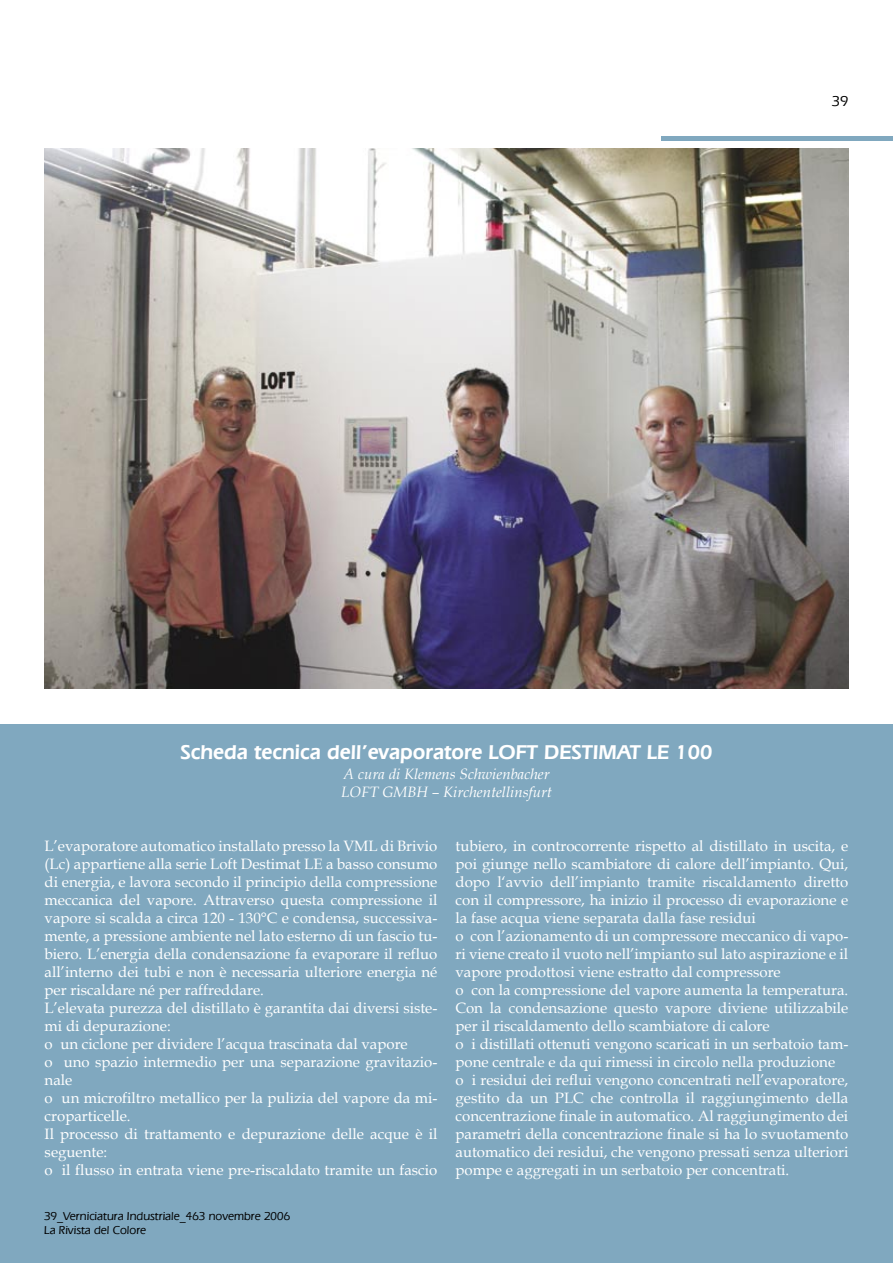
<style>
.page{position:relative;width:893px;height:1263px;background:#fff}
.page>*{position:absolute;margin:0;border:0;box-sizing:border-box;transform-origin:0 0}
.t1{font:600 21px "Eras IT Cby BT";color:#fff}
.t2{font:15px/18px "Book Antiqua";color:#fff}
.t3{font:italic 15px/18px "Book Antiqua";color:#fff}
.t4{font:500 15px "Eras IT Cby BT";color:#000}
.t5{font:500 12px/14.4px "Eras IT Cby BT";color:#000}
</style>
<div class="page">
<div style="left:0;top:725px;width:893px;height:538px;background:#80a8bf"></div>
<hr style="left:661px;top:136px;width:232px;height:4px;background:#80a8bf">
<img style="left:45px;top:149px;width:803px;height:540px">
<p class="t4" style="left:832px;top:92px;width:18px">39</p>
<h1 class="t1" style="left:180px;top:739px;width:534px">Scheda tecnica dell’evaporatore LOFT DESTIMAT LE 100</h1>
<p class="t3" style="left:341px;top:764px;width:212px">A cura di Klemens Schwienbacher<br>LOFT GMBH – Kirchentellinsfurt</p>
<p class="t2" style="left:45px;top:836px;width:394px">L’evaporatore automatico installato presso la VML di Brivio (Lc) appartiene alla serie Loft Destimat LE a basso consumo di energia, e lavora secondo il principio della compressione meccanica del vapore. Attraverso questa compressione il vapore si scalda a circa 120 - 130°C e condensa, successiva&shy;mente, a pressione ambiente nel lato esterno di un fascio tu&shy;biero. L’energia della condensazione fa evaporare il refluo all’interno dei tubi e non è necessaria ulteriore energia né per riscaldare né per raffreddare.<br>L’elevata purezza del distillato è garantita dai diversi siste&shy;mi di depurazione:<br>o un ciclone per dividere l’acqua trascinata dal vapore<br>o uno spazio intermedio per una separazione gravitazio&shy;nale<br>o un microfiltro metallico per la pulizia del vapore da mi&shy;croparticelle.<br>Il processo di trattamento e depurazione delle acque è il seguente:<br>o il flusso in entrata viene pre-riscaldato tramite un fascio</p>
<p class="t2" style="left:455px;top:836px;width:394px">tubiero, in controcorrente rispetto al distillato in uscita, e poi giunge nello scambiatore di calore dell’impianto. Qui, dopo l‘avvio dell’impianto tramite riscaldamento diretto con il compressore, ha inizio il processo di evaporazione e la fase acqua viene separata dalla fase residui<br>o con l’azionamento di un compressore meccanico di vapo&shy;ri viene creato il vuoto nell’impianto sul lato aspirazione e il vapore prodottosi viene estratto dal compressore<br>o con la compressione del vapore aumenta la temperatura.<br>Con la condensazione questo vapore diviene utilizzabile per il riscaldamento dello scambiatore di calore<br>o i distillati ottenuti vengono scaricati in un serbatoio tam&shy;pone centrale e da qui rimessi in circolo nella produzione<br>o i residui dei reflui vengono concentrati nell’evaporatore, gestito da un PLC che controlla il raggiungimento della concentrazione finale in automatico. Al raggiungimento dei parametri della concentrazione finale si ha lo svuotamento automatico dei residui, che vengono pressati senza ulteriori pompe e aggregati in un serbatoio per concentrati.</p>
<p class="t5" style="left:44px;top:1209px;width:248px">39_Verniciatura Industriale_463 novembre 2006<br>La Rivista del Colore</p>
</div>
